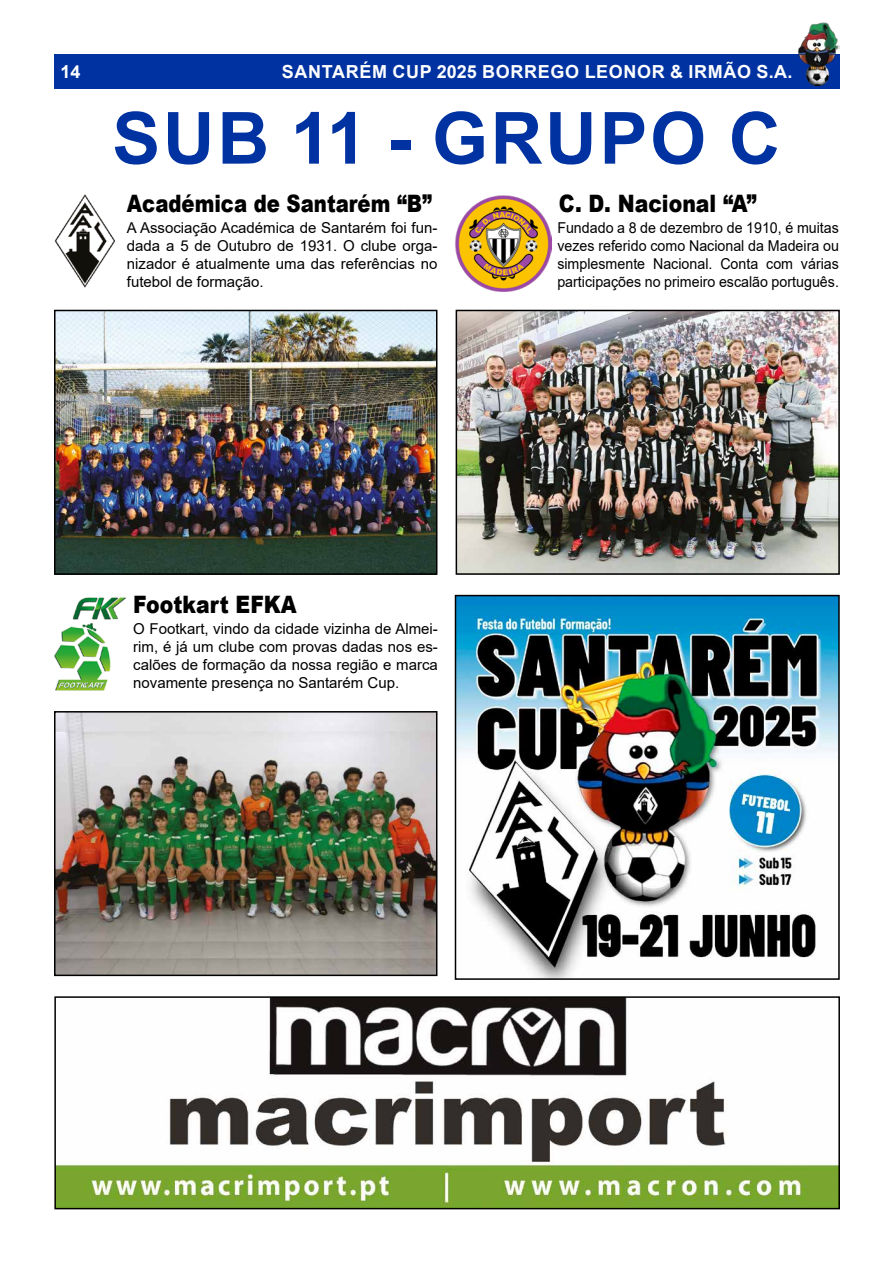
<style>
.page{position:relative;width:893px;height:1263px;background:#fff}
.page>*{position:absolute;margin:0;border:0;box-sizing:border-box;transform-origin:0 0}
.t1{font:700 72px "Arial";letter-spacing:.035em;color:#0033a1}
.t2{font:900 24px "Arial";color:#000;scale:.85 1}
.t3{font:900 24px "Arial";color:#000;scale:.82 1}
.t4{font:700 18px "Arial";letter-spacing:.035em;color:#fff}
.t5{font:15px/18px "Arial";color:#000;text-align:justify}
.t6{font:15px/18px "Arial";color:#000;text-align:justify;scale:.95 1}
</style>
<div class="page">
<div style="left:54px;top:54px;width:785px;height:34px;background:#0033a1"></div>
<img style="left:798px;top:23px;width:41px;height:62px">
<img style="left:54px;top:597px;width:72px;height:94px">
<img style="left:57px;top:714px;width:377px;height:259px">
<div style="left:54px;top:711px;width:383px;height:265px;border:2px solid #000"></div>
<img style="left:57px;top:999px;width:780px;height:207px">
<div style="left:54px;top:996px;width:786px;height:213px;border:2px solid #000"></div>
<img style="left:456px;top:196px;width:96px;height:96px">
<img style="left:57px;top:313px;width:377px;height:259px">
<div style="left:54px;top:310px;width:383px;height:265px;border:2px solid #000"></div>
<img style="left:459px;top:313px;width:378px;height:259px">
<div style="left:456px;top:310px;width:384px;height:265px;border:2px solid #000"></div>
<img style="left:458px;top:598px;width:379px;height:379px">
<div style="left:455px;top:595px;width:385px;height:385px;border:2px solid #000"></div>
<img style="left:54px;top:194px;width:61px;height:93px">
<p class="t4" style="left:60px;top:59px;width:22px">14</p>
<p class="t4" style="left:282px;top:59px;width:512px">SANTARÉM CUP 2025 BORREGO LEONOR &amp; IRMÃO S.A.</p>
<h1 class="t1" style="left:112px;top:88px;width:670px">SUB 11 - GRUPO C</h1>
<h2 class="t3" style="left:127px;top:186px;width:374px">Académica de Santarém “B”</h2>
<p class="t5" style="left:127px;top:218px;width:312px">A Associação Académica de Santarém foi fun&shy;dada a 5 de Outubro de 1931. O clube orga&shy;nizador é atualmente uma das referências no futebol de formação.</p>
<h2 class="t2" style="left:559px;top:186px;width:234px">C. D. Nacional “A”</h2>
<p class="t6" style="left:557px;top:218px;width:298px">Fundado a 8 de dezembro de 1910, é muitas vezes referido como Nacional da Madeira ou simplesmente Nacional. Conta com várias participações no primeiro escalão português.</p>
<h2 class="t2" style="left:133px;top:587px;width:194px">Footkart EFKA</h2>
<p class="t5" style="left:133px;top:620px;width:306px">O Footkart, vindo da cidade vizinha de Almei&shy;rim, é já um clube com provas dadas nos es&shy;calões de formação da nossa região e marca novamente presença no Santarém Cup.</p>
</div>
